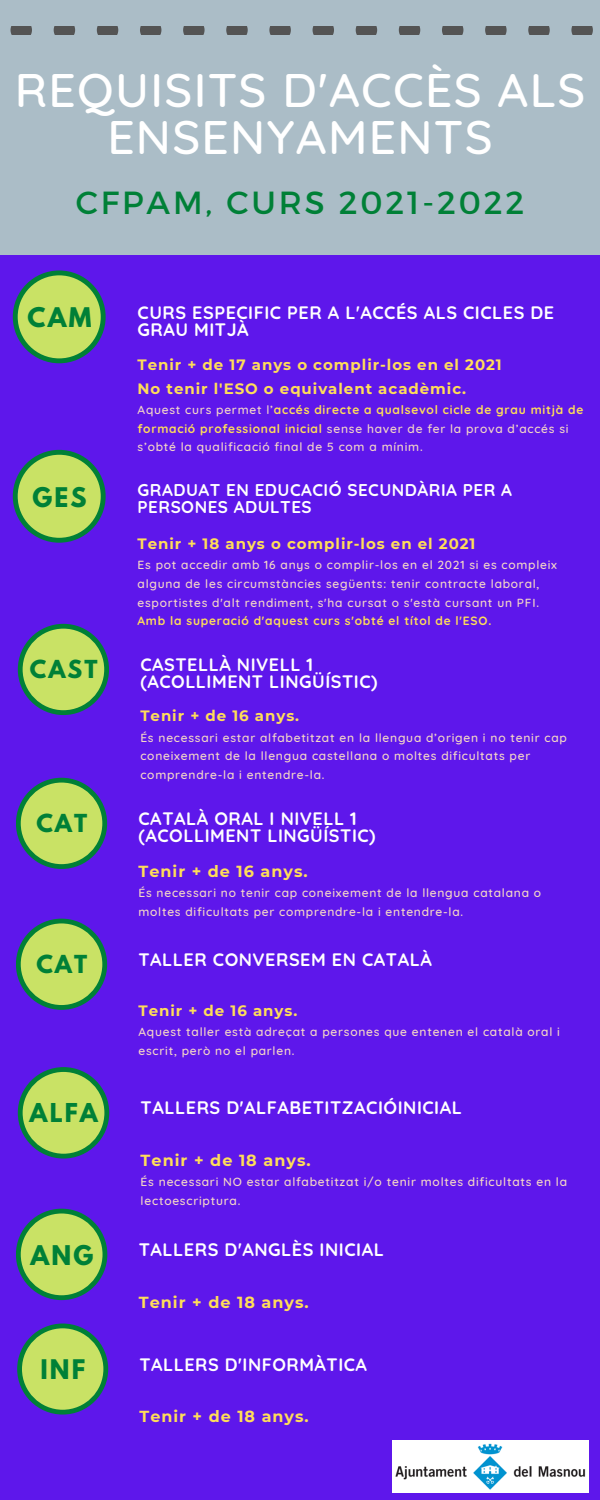
<style>
.page{position:relative;width:600px;height:1500px;background:#5e17eb}
.page>*{position:absolute;margin:0;border:0;box-sizing:border-box;transform-origin:0 0}
.t1{font:500 48px/47px "Quicksand";letter-spacing:.025em;color:#fff;text-align:center}
.t2{font:32px "Montserrat";letter-spacing:.09em;color:#008037}
.t3{font:700 24px "League Spartan";letter-spacing:.09em;color:#008037}
.t4{font:700 23.9px "League Spartan";color:#008037}
.t5{font:700 23px "League Spartan";color:#008037}
.t6{font:700 22px "League Spartan";letter-spacing:.09em;color:#008037}
.t7{font:700 18px "Quicksand";letter-spacing:.03em;color:#fff}
.t8{font:700 17px "Quicksand";letter-spacing:.03em;color:#fff}
.t9{font:700 16px "Montserrat";letter-spacing:.065em;color:#ffde59}
.t10{font:700 15px "Montserrat";letter-spacing:.065em;color:#ffde59}
.t11{font:500 12px/18.8px "Quicksand";letter-spacing:.065em;color:#f5d7c6}
.t12{font:700 12px "Quicksand";letter-spacing:.065em;color:#ffde59}
.s1{font-weight:700;color:#ffde59}
</style>
<div class="page">
<div style="left:0;top:0;width:600px;height:255px;background:#abbdc7"></div>
<svg style="left:97px;top:26px;width:21px;height:8px"></svg>
<svg style="left:140px;top:26px;width:21px;height:8px"></svg>
<svg style="left:54px;top:26px;width:21px;height:8px"></svg>
<svg style="left:226px;top:26px;width:22px;height:8px"></svg>
<svg style="left:269px;top:26px;width:22px;height:8px"></svg>
<svg style="left:11px;top:26px;width:21px;height:8px"></svg>
<svg style="left:183px;top:26px;width:22px;height:8px"></svg>
<svg style="left:528px;top:26px;width:22px;height:8px"></svg>
<svg style="left:571px;top:26px;width:22px;height:8px"></svg>
<svg style="left:485px;top:26px;width:22px;height:8px"></svg>
<svg style="left:356px;top:26px;width:21px;height:8px"></svg>
<svg style="left:399px;top:26px;width:21px;height:8px"></svg>
<svg style="left:313px;top:26px;width:21px;height:8px"></svg>
<svg style="left:442px;top:26px;width:21px;height:8px"></svg>
<svg style="left:13px;top:450px;width:93px;height:93px"></svg>
<svg style="left:16px;top:919px;width:91px;height:91px"></svg>
<svg style="left:18px;top:624px;width:91px;height:91px"></svg>
<svg style="left:13px;top:271px;width:93px;height:92px"></svg>
<svg style="left:16px;top:1209px;width:91px;height:91px"></svg>
<svg style="left:17px;top:1324px;width:91px;height:91px"></svg>
<img style="left:392px;top:1440px;width:197px;height:52px">
<svg style="left:16px;top:778px;width:91px;height:91px"></svg>
<svg style="left:18px;top:1067px;width:91px;height:92px"></svg>
<p class="t1" style="left:15px;top:66px;width:572px">REQUISITS D'ACCÈS ALS<br>ENSENYAMENTS</p>
<p class="t2" style="left:76px;top:182px;width:450px">CFPAM, CURS 2021-2022</p>
<p class="t3" style="left:28px;top:306px;width:65px">CAM</p>
<p class="t7" style="left:138px;top:301px;width:418px">CURS ESPECIFIC PER A L'ACCÉS ALS CICLES DE</p>
<p class="t7" style="left:138px;top:318px;width:113px">GRAU MITJÀ</p>
<p class="t10" style="left:138px;top:355px;width:366px">Tenir + de 17 anys o complir-los en el 2021</p>
<p class="t10" style="left:138px;top:379px;width:330px">No tenir l'ESO o equivalent acadèmic.</p>
<p class="t11" style="left:138px;top:400px;width:447px">Aquest curs permet l’<span class="s1">accés directe a qualsevol cicle de grau mitjà de formació professional inicial</span> sense haver de fer la prova d’accés si s’obté la qualificació final de 5 com a mínim.</p>
<p class="t3" style="left:32px;top:485px;width:56px">GES</p>
<p class="t8" style="left:138px;top:479px;width:376px">GRADUAT EN EDUCACIÓ SECUNDÀRIA PER A</p>
<p class="t8" style="left:138px;top:496px;width:176px">PERSONES ADULTES</p>
<p class="t10" style="left:138px;top:534px;width:339px">Tenir + 18 anys o complir-los en el 2021</p>
<p class="t11" style="left:138px;top:555px;width:421px">Es pot accedir amb 16 anys o complir-los en el 2021 si es compleix alguna de les circumstàncies següents: tenir contracte laboral, esportistes d'alt rendiment, s'ha cursat o s'està cursant un PFI.</p>
<p class="t12" style="left:138px;top:613px;width:355px">Amb la superació d'aquest curs s'obté el títol de l'ESO.</p>
<p class="t6" style="left:30px;top:658px;width:69px">CAST</p>
<p class="t7" style="left:140px;top:653px;width:174px">CASTELLÀ NIVELL 1</p>
<p class="t7" style="left:140px;top:670px;width:239px">(ACOLLIMENT LINGÜÍSTIC)</p>
<p class="t10" style="left:140px;top:707px;width:160px">Tenir + de 16 anys.</p>
<p class="t11" style="left:140px;top:728px;width:428px">És necessari estar alfabetitzat en la llengua d’origen i no tenir cap coneixement de la llengua castellana o moltes dificultats per comprendre-la i entendre-la.</p>
<p class="t6" style="left:36px;top:812px;width:52px">CAT</p>
<p class="t7" style="left:139px;top:807px;width:220px">CATALÀ ORAL I NIVELL 1</p>
<p class="t7" style="left:139px;top:824px;width:239px">(ACOLLIMENT LINGÜÍSTIC)</p>
<p class="t9" style="left:139px;top:861px;width:171px">Tenir + de 16 anys.</p>
<p class="t11" style="left:139px;top:883px;width:404px">És necessari no tenir cap coneixement de la llengua catalana o moltes dificultats per comprendre-la i entendre-la.</p>
<p class="t6" style="left:36px;top:953px;width:52px">CAT</p>
<p class="t7" style="left:139px;top:948px;width:295px">TALLER CONVERSEM EN CATALÀ</p>
<p class="t10" style="left:139px;top:1002px;width:160px">Tenir + de 16 anys.</p>
<p class="t11" style="left:139px;top:1023px;width:423px">Aquest taller està adreçat a persones que entenen el català oral i escrit, però no el parlen.</p>
<p class="t5" style="left:30px;top:1102px;width:70px">ALFA</p>
<p class="t7" style="left:141px;top:1096px;width:323px">TALLERS D'ALFABETITZACIÓINICIAL</p>
<p class="t9" style="left:141px;top:1151px;width:172px">Tenir + de 18 anys.</p>
<p class="t11" style="left:141px;top:1173px;width:428px">És necessari NO estar alfabetitzat i/o tenir moltes dificultats en la lectoescriptura.</p>
<p class="t3" style="left:30px;top:1243px;width:64px">ANG</p>
<p class="t7" style="left:139px;top:1238px;width:247px">TALLERS D'ANGLÈS INICIAL</p>
<p class="t9" style="left:139px;top:1292px;width:172px">Tenir + de 18 anys.</p>
<p class="t4" style="left:40px;top:1358px;width:47px">INF</p>
<p class="t7" style="left:139px;top:1353px;width:229px">TALLERS D'INFORMÀTICA</p>
<p class="t9" style="left:139px;top:1407px;width:171px">Tenir + de 18 anys.</p>
</div>
